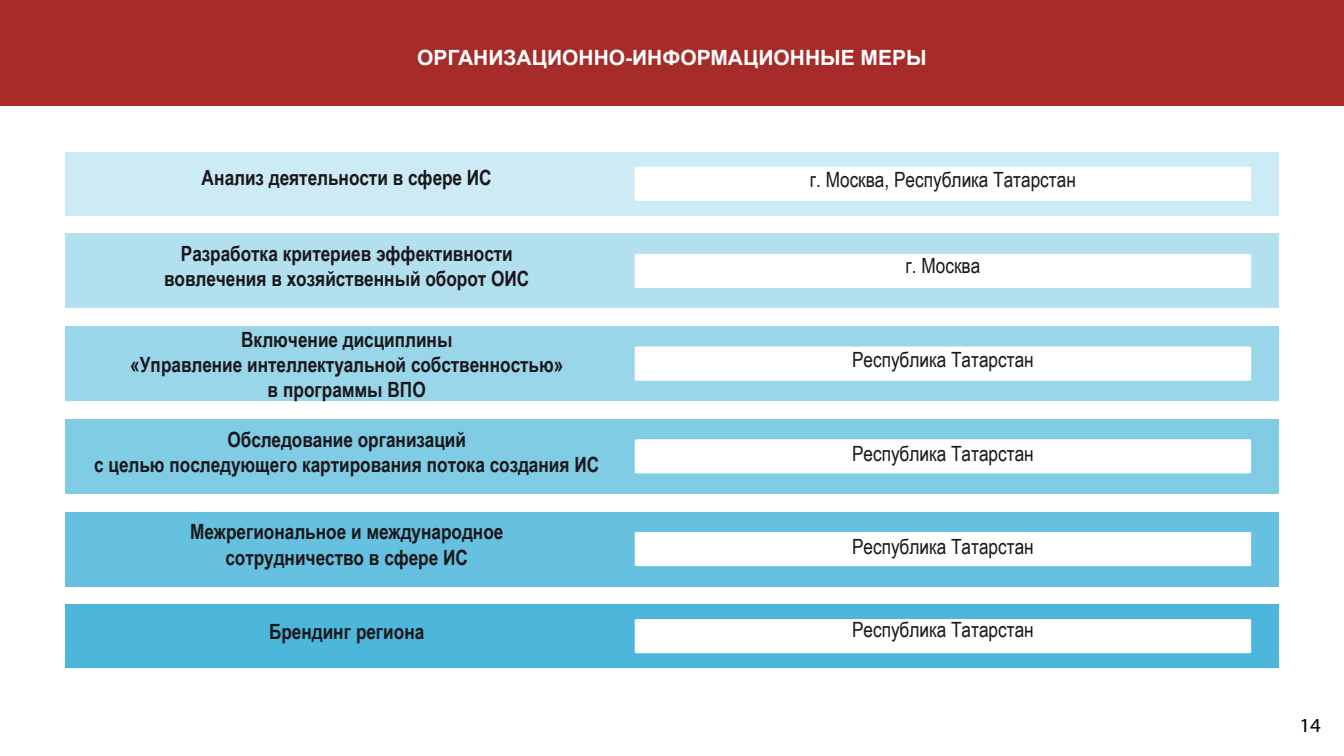
<style>
.page{position:relative;width:1344px;height:756px;background:#fff}
.page>*{position:absolute;margin:0;border:0;box-sizing:border-box;transform-origin:0 0}
.t1{font:700 21px/25.2px "Arial Narrow";letter-spacing:-.005em;color:#1a171b;text-align:center}
.t2{font:21px "Arial Narrow";color:#1a171b}
.t3{font:700 21px "Arial";color:#fff}
.t4{font:19.81px "Myriad Pro";color:#000;scale:1.06 1}
</style>
<div class="page">
<div style="left:65px;top:604px;width:1213px;height:64px;background:#4db7db"></div>
<div style="left:635px;top:619px;width:616px;height:34px;background:#fff"></div>
<div style="left:65px;top:326px;width:1213px;height:75px;background:#9ad6ea"></div>
<div style="left:635px;top:346px;width:616px;height:35px;background:#fff"></div>
<div style="left:65px;top:152px;width:1213px;height:64px;background:#cdebf5"></div>
<div style="left:635px;top:167px;width:616px;height:34px;background:#fff"></div>
<div style="left:65px;top:233px;width:1213px;height:75px;background:#b3e0ef"></div>
<div style="left:635px;top:254px;width:616px;height:34px;background:#fff"></div>
<div style="left:65px;top:511px;width:1213px;height:75px;background:#66c1e0"></div>
<div style="left:635px;top:532px;width:616px;height:34px;background:#fff"></div>
<div style="left:65px;top:419px;width:1213px;height:75px;background:#80cce5"></div>
<div style="left:635px;top:439px;width:616px;height:34px;background:#fff"></div>
<div style="left:0;top:0;width:1344px;height:106px;background:#a62b29"></div>
<p class="t3" style="left:417px;top:44px;width:511px">ОРГАНИЗАЦИОННО-ИНФОРМАЦИОННЫЕ МЕРЫ</p>
<p class="t1" style="left:202px;top:164px;width:291px">Анализ деятельности в сфере ИС</p>
<p class="t2" style="left:810px;top:164px;width:267px">г. Москва, Республика Татарстан</p>
<p class="t1" style="left:164px;top:240px;width:367px">Разработка критериев эффективности вовлечения в хозяйственный оборот ОИС</p>
<p class="t1" style="left:130px;top:326px;width:435px">Включение дисциплины<br>«Управление интеллектуальной собственностью» в программы ВПО</p>
<p class="t1" style="left:94px;top:426px;width:506px">Обследование организаций<br>с целью последующего картирования потока создания ИС</p>
<p class="t1" style="left:190px;top:518px;width:315px">Межрегиональное и международное сотрудничество в сфере ИС</p>
<p class="t2" style="left:905px;top:250px;width:76px">г. Москва</p>
<p class="t2" style="left:852px;top:344px;width:183px">Республика Татарстан</p>
<p class="t2" style="left:852px;top:438px;width:183px">Республика Татарстан</p>
<p class="t2" style="left:852px;top:531px;width:183px">Республика Татарстан</p>
<p class="t1" style="left:269px;top:618px;width:157px">Брендинг региона</p>
<p class="t2" style="left:852px;top:614px;width:183px">Республика Татарстан</p>
<p class="t4" style="left:1299px;top:713px;width:22px">14</p>
</div>
